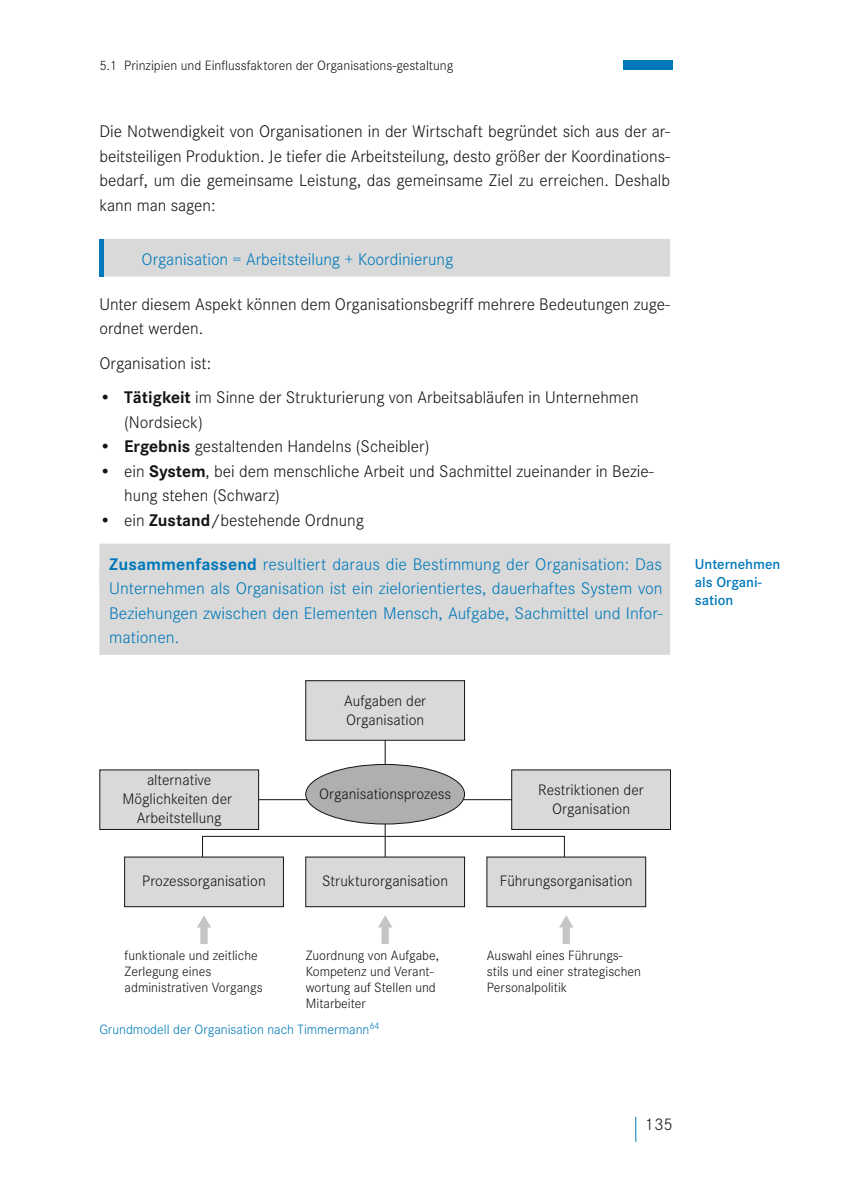
<style>
.page{position:relative;width:841px;height:1190px;background:#fff}
.page>*{position:absolute;margin:0;border:0;box-sizing:border-box;transform-origin:0 0}
.t1{font:300 17.5px/24.5px "Corporate S";color:#131413}
.t2{font:300 17.5px/24.5px "Corporate S";color:#0079ba;text-align:justify}
.t3{font:300 15.75px/18.9px "Corporate S";color:#131413;text-align:center}
.t4{font:600 14.88px/17.8px "Corporate S";color:#0079ba}
.t5{font:300 14px/15.8px "Corporate S";color:#131413}
.t6{font:300 14px "Corporate S";color:#0079ba}
.s1{font-weight:700}
</style>
<div class="page">
<div style="left:623px;top:60px;width:49px;height:10px;background:#0079ba"></div>
<svg style="left:635px;top:1117px;width:1px;height:24px"></svg>
<div style="left:99px;top:239px;width:571px;height:35px;background:#d9d9d9"></div>
<div style="left:99px;top:247px;width:571px;height:29px;background:#d9d9d9"></div>
<div style="left:99px;top:543px;width:571px;height:42px;background:#d9d9d9"></div>
<div style="left:99px;top:569px;width:571px;height:85px;background:#d9d9d9"></div>
<div style="left:99px;top:239px;width:5px;height:37px;background:#0079ba"></div>
<hr style="left:385px;top:731px;width:1px;height:137px;background:#131413">
<svg style="left:202px;top:798px;width:363px;height:63px"></svg>
<svg style="left:197px;top:915px;width:14px;height:28px"></svg>
<svg style="left:378px;top:915px;width:14px;height:28px"></svg>
<svg style="left:559px;top:915px;width:14px;height:28px"></svg>
<div style="left:306px;top:764px;width:158px;height:59px;background:#afafb0;border-radius:50%"></div>
<div style="left:305px;top:764px;width:160px;height:60px;border:1px solid #131413;border-radius:50%"></div>
<div style="left:306px;top:680px;width:158px;height:60px;background:#d9d9d9"></div>
<div style="left:305px;top:680px;width:160px;height:60px;border:1px solid #131413"></div>
<div style="left:306px;top:856px;width:158px;height:50px;background:#d9d9d9"></div>
<div style="left:305px;top:856px;width:160px;height:51px;border:1px solid #131413"></div>
<div style="left:125px;top:856px;width:158px;height:50px;background:#d9d9d9"></div>
<div style="left:124px;top:856px;width:160px;height:51px;border:1px solid #131413"></div>
<div style="left:487px;top:856px;width:158px;height:50px;background:#d9d9d9"></div>
<div style="left:486px;top:856px;width:160px;height:51px;border:1px solid #131413"></div>
<div style="left:100px;top:769px;width:159px;height:60px;background:#d9d9d9"></div>
<div style="left:511px;top:769px;width:159px;height:60px;background:#d9d9d9"></div>
<p class="t5" style="left:99px;top:58px;width:355px">5.1 Prinzipien und Einflussfaktoren der Organisations-gestaltung</p>
<p class="t1" style="left:99px;top:119px;width:572px;text-align:justify">Die Notwendigkeit von Organisationen in der Wirtschaft begründet sich aus der ar&shy;beitsteiligen Produktion. Je tiefer die Arbeitsteilung, desto größer der Koordinations&shy;bedarf, um die gemeinsame Leistung, das gemeinsame Ziel zu erreichen. Deshalb kann man sagen:</p>
<p class="t2" style="left:141px;top:247px;width:313px">Organisation = Arbeitsteilung + Koordinierung</p>
<p class="t1" style="left:99px;top:292px;width:571px">Unter diesem Aspekt können dem Organisationsbegriff mehrere Bedeutungen zuge&shy;ordnet werden.</p>
<p class="t1" style="left:99px;top:350px;width:113px">Organisation ist:</p>
<p class="t1" style="left:124px;top:385px;width:516px;text-indent:-25px">• <span class="s1">Tätigkeit</span> im Sinne der Strukturierung von Arbeitsabläufen in Unternehmen (Nordsieck)</p>
<p class="t1" style="left:99px;top:434px;width:331px">• <span class="s1">Ergebnis</span> gestaltenden Handelns (Scheibler)</p>
<p class="t1" style="left:124px;top:458px;width:530px;text-indent:-25px">• ein <span class="s1">System</span>, bei dem menschliche Arbeit und Sachmittel zueinander in Bezie&shy;hung stehen (Schwarz)</p>
<p class="t1" style="left:99px;top:507px;width:266px">• ein <span class="s1">Zustand</span>/bestehende Ordnung</p>
<p class="t2" style="left:109px;top:552px;width:555px"><span class="s1">Zusammenfassend</span> resultiert daraus die Bestimmung der Organisation: Das Unternehmen als Organisation ist ein zielorientiertes, dauerhaftes System von Beziehungen zwischen den Elementen Mensch, Aufgabe, Sachmittel und Infor&shy;mationen.</p>
<p class="t3" style="left:344px;top:691px;width:84px;text-align:left">Aufgaben der<br>Organisation</p>
<p class="t3" style="left:122px;top:770px;width:111px">alternative<br>Möglichkeiten der<br>Arbeitstellung</p>
<p class="t3" style="left:538px;top:780px;width:107px">Restriktionen der<br>Organisation</p>
<p class="t3" style="left:319px;top:784px;width:134px">Organisationsprozess</p>
<p class="t3" style="left:142px;top:871px;width:125px">Prozessorganisation</p>
<p class="t3" style="left:322px;top:871px;width:127px">Strukturorganisation</p>
<p class="t3" style="left:500px;top:871px;width:134px">Führungsorganisation</p>
<p class="t5" style="left:125px;top:947px;width:140px">funktionale und zeitliche<br>Zerlegung eines administrativen Vorgangs</p>
<p class="t5" style="left:306px;top:947px;width:135px">Zuordnung von Aufgabe,<br>Kompetenz und Verant&shy;wortung auf Stellen und<br>Mitarbeiter</p>
<p class="t5" style="left:487px;top:947px;width:156px">Auswahl eines Führungs&shy;stils und einer strategischen<br>Personalpolitik</p>
<p class="t6" style="left:99px;top:1021px;width:282px">Grundmodell der Organisation nach Timmermann<sup>64</sup></p>
<p class="t4" style="left:695px;top:555px;width:87px">Unternehmen als Organi&shy;sation</p>
<p class="t1" style="left:645px;top:1112px;width:29px">135</p>
</div>
